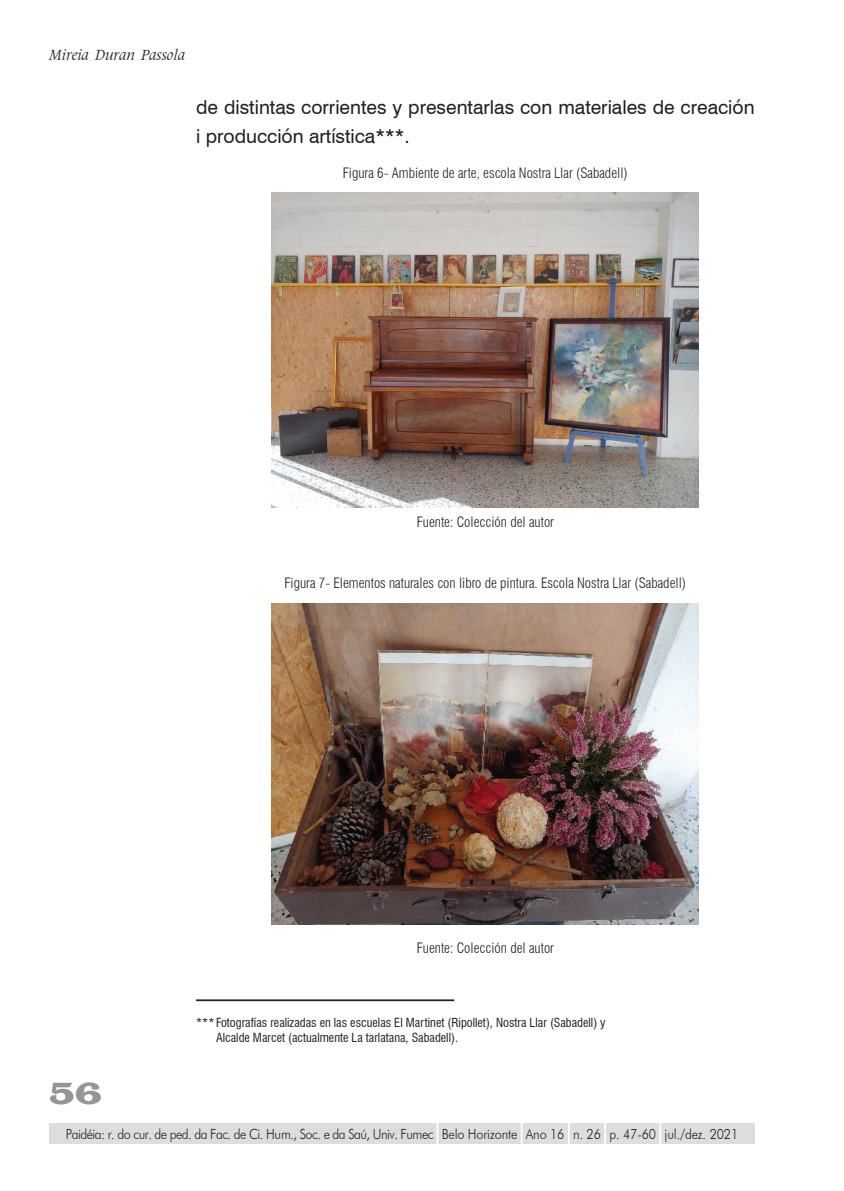
<style>
.page{position:relative;width:844px;height:1191px;background:#fff}
.page>*{position:absolute;margin:0;border:0;box-sizing:border-box;transform-origin:0 0}
.t1{font:31.5px "Latin Wid D";color:#939598;scale:.7 1}
.t2{font:19.25px/28.9px "Swiss 721 BT";color:#231f20}
.t3{font:italic 15.75px "Latin 725 BT";color:#231f20}
.t4{font:300 condensed 14px "Swiss 721 BT";color:#231f20}
.t5{font:300 14px "Futura BT";letter-spacing:-.04em;color:#231f20;scale:.9 1}
.t6{font:condensed 12.25px/14.7px "Swiss 721 BT";color:#231f20}
</style>
<div class="page">
<div style="left:50px;top:1122px;width:704px;height:21px;background:#dcdddf"></div>
<hr style="left:436px;top:1122px;width:2px;height:23px;background:#fff">
<hr style="left:520px;top:1122px;width:2px;height:23px;background:#fff">
<svg style="left:568px;top:1122px;width:1px;height:21px"></svg>
<hr style="left:604px;top:1122px;width:2px;height:23px;background:#fff">
<hr style="left:659px;top:1120px;width:2px;height:24px;background:#fff">
<img style="left:272px;top:193px;width:426px;height:314px">
<img style="left:272px;top:603px;width:426px;height:321px">
<hr style="left:196px;top:999px;width:258px;height:2px;background:#231f20">
<p class="t3" style="left:50px;top:46px;width:137px">Mireia Duran Passola</p>
<h2 class="t2" style="left:196px;top:92px;width:560px">de distintas corrientes y presentarlas con materiales de creación i producción artística***.</h2>
<p class="t4" style="left:343px;top:165px;width:286px">Figura 6- Ambiente de arte, escola Nostra Llar (Sabadell)</p>
<p class="t4" style="left:416px;top:514px;width:139px">Fuente: Colección del autor</p>
<p class="t4" style="left:284px;top:574px;width:403px">Figura 7- Elementos naturales con libro de pintura. Escola Nostra Llar (Sabadell)</p>
<p class="t4" style="left:416px;top:939px;width:139px">Fuente: Colección del autor</p>
<p class="t6" style="left:216px;top:1015px;width:391px;text-indent:-20px">***Fotografías realizadas en las escuelas El Martinet (Ripollet), Nostra Llar (Sabadell) y<br>Alcalde Marcet (actualmente La tarlatana, Sabadell).</p>
<h1 class="t1" style="left:50px;top:1073px;width:75px">56</h1>
<p class="t5" style="left:66px;top:1125px;width:748px">Paidéia: r. do cur. de ped. da Fac. de Ci. Hum., Soc. e da Saú, Univ. Fumec Belo Horizonte Ano 16 n. 26 p. 47-60 jul./dez. 2021</p>
</div>
